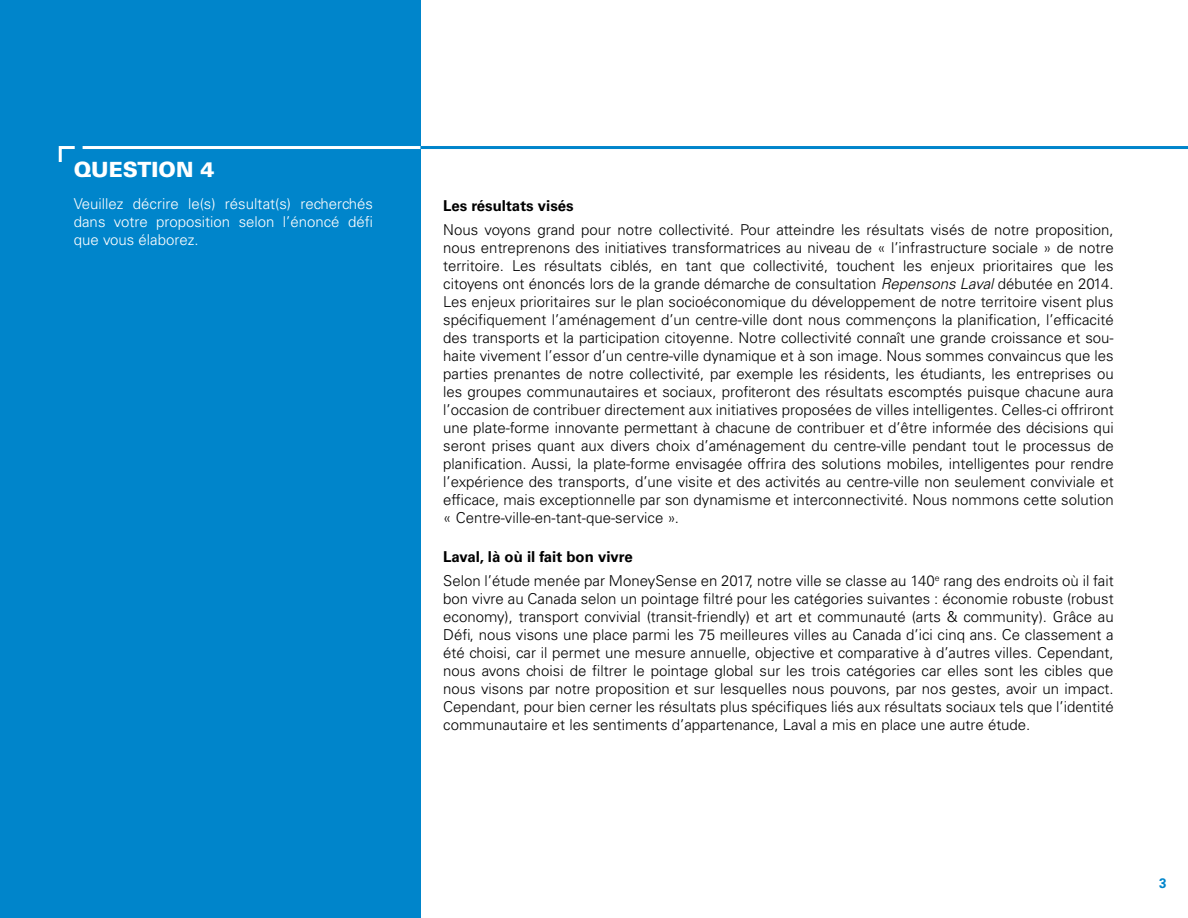
<style>
.page{position:relative;width:1188px;height:918px;background:#fff}
.page>*{position:absolute;margin:0;border:0;box-sizing:border-box;transform-origin:0 0}
.t1{font:900 21px "Univers LT Std";color:#fff}
.t2{font:300 15px/18px "Univers LT Std";color:#000;text-align:justify}
.t3{font:300 15px/18px "Univers LT Std";color:#fff;text-align:justify}
.t4{font:700 15px "Univers LT Std";color:#000}
.t5{font:700 13.8px "Univers LT Std";color:#0085cb}
.s1{font-style:italic}
.s2{font-weight:700}
</style>
<div class="page">
<div style="left:0;top:0;width:420px;height:918px;background:#0085cb"></div>
<svg style="left:58px;top:146px;width:17px;height:16px"></svg>
<hr style="left:420px;top:146px;width:768px;height:3px;background:#0085cb">
<hr style="left:83px;top:146px;width:337px;height:3px;background:#fff">
<h1 class="t1" style="left:74px;top:156px;width:142px">QUESTION 4</h1>
<p class="t3" style="left:74px;top:194px;width:301px">Veuillez décrire le(s) résultat(s) recherchés dans votre proposition selon l’énoncé défi que vous élaborez.</p>
<p class="t4" style="left:443px;top:197px;width:132px">Les résultats visés</p>
<p class="t2" style="left:443px;top:221px;width:672px">Nous voyons grand pour notre collectivité. Pour atteindre les résultats visés de notre proposition, nous entreprenons des initiatives transformatrices au niveau de « l’infrastructure sociale » de notre territoire. Les résultats ciblés, en tant que collectivité, touchent les enjeux prioritaires que les citoyens ont énoncés lors de la grande démarche de consultation <span class="s1">Repensons Laval</span> débutée en 2014.<br>Les enjeux prioritaires sur le plan socioéconomique du développement de notre territoire visent plus spécifiquement l’aménagement d’un centre-ville dont nous commençons la planification, l’efficacité des transports et la participation citoyenne. Notre collectivité connaît une grande croissance et sou&shy;haite vivement l’essor d’un centre-ville dynamique et à son image. Nous sommes convaincus que les parties prenantes de notre collectivité, par exemple les résidents, les étudiants, les entreprises ou les groupes communautaires et sociaux, profiteront des résultats escomptés puisque chacune aura l’occasion de contribuer directement aux initiatives proposées de villes intelligentes. Celles-ci offriront une plate-forme innovante permettant à chacune de contribuer et d’être informée des décisions qui seront prises quant aux divers choix d’aménagement du centre-ville pendant tout le processus de planification. Aussi, la plate-forme envisagée offrira des solutions mobiles, intelligentes pour rendre l’expérience des transports, d’une visite et des activités au centre-ville non seulement conviviale et efficace, mais exceptionnelle par son dynamisme et interconnectivité. Nous nommons cette solution « Centre-ville-en-tant-que-service ».</p>
<p class="t2" style="left:443px;top:544px;width:672px;line-height:24.8px"><span class="s2">Laval, là où il fait bon vivre<br></span>Selon l’étude menée par MoneySense en 2017, notre ville se classe au 140<sup>e</sup> rang des endroits où il fait</p>
<p class="t2" style="left:443px;top:590px;width:672px">bon vivre au Canada selon un pointage filtré pour les catégories suivantes : économie robuste (robust economy), transport convivial (transit-friendly) et art et communauté (arts &amp; community). Grâce au Défi, nous visons une place parmi les 75 meilleures villes au Canada d’ici cinq ans. Ce classement a été choisi, car il permet une mesure annuelle, objective et comparative à d’autres villes. Cependant, nous avons choisi de filtrer le pointage global sur les trois catégories car elles sont les cibles que nous visons par notre proposition et sur lesquelles nous pouvons, par nos gestes, avoir un impact.<br>Cependant, pour bien cerner les résultats plus spécifiques liés aux résultats sociaux tels que l’identité communautaire et les sentiments d’appartenance, Laval a mis en place une autre étude.</p>
<p class="t5" style="left:1159px;top:875px;width:9px">3</p>
</div>
